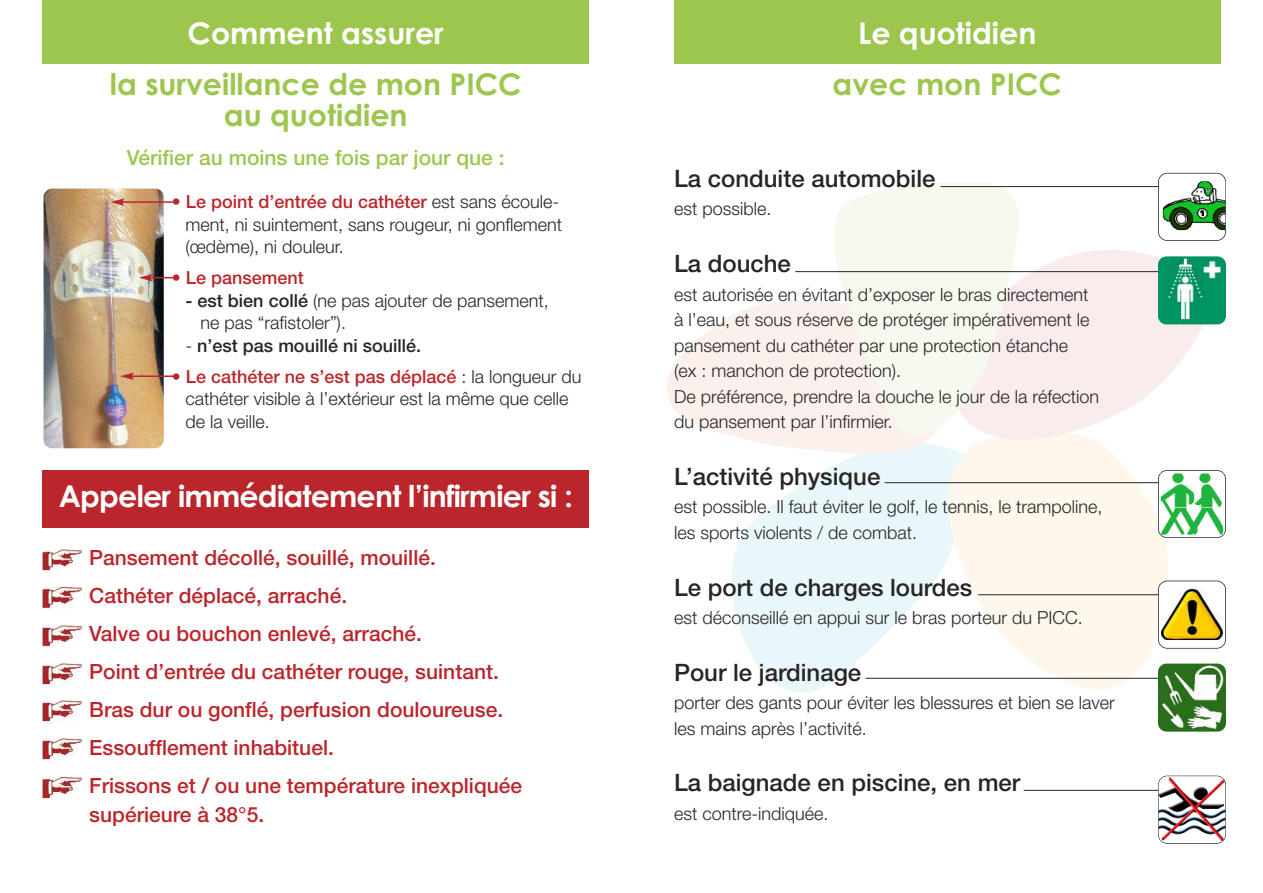
<style>
.page{position:relative;width:1263px;height:893px;background:#fff}
.page>*{position:absolute;margin:0;border:0;box-sizing:border-box;transform-origin:0 0}
.t1{font:700 30px/31.5px "Century Gothic";color:#9dc64e;text-align:center}
.t2{font:700 30px "Century Gothic";letter-spacing:-.025em;color:#fff}
.t3{font:700 30px "Century Gothic";color:#fff}
.t4{font:500 24px "Helvetica Neue";color:#272627}
.t5{font:500 21px/38px "Helvetica Neue";color:#bb262c}
.t6{font:500 21px "Helvetica Neue";color:#9dc64e}
.t7{font:300 18px/25.5px "Helvetica Neue";color:#272627}
.t8{font:500 18px "Helvetica Neue";color:#272627}
.t9{font:500 18px "Helvetica Neue";color:#bb262c}
.s1{font-weight:500;color:#bb262c}
.s2{font-weight:500}
.s3{font-weight:300}
</style>
<div class="page">
<div style="left:43px;top:0;width:546px;height:64px;background:#9dc64e"></div>
<div style="left:43px;top:470px;width:546px;height:57px;background:#bb262c"></div>
<div style="left:674px;top:0;width:546px;height:64px;background:#9dc64e"></div>
<img style="left:667px;top:172px;width:559px;height:619px">
<img style="left:43px;top:549px;width:39px;height:24px">
<img style="left:43px;top:586px;width:39px;height:23px">
<img style="left:43px;top:625px;width:39px;height:23px">
<img style="left:43px;top:663px;width:39px;height:23px">
<img style="left:43px;top:700px;width:39px;height:23px">
<img style="left:43px;top:738px;width:39px;height:23px">
<img style="left:43px;top:777px;width:39px;height:23px">
<hr style="left:940px;top:186px;width:280px;height:1px;background:#272627">
<hr style="left:795px;top:271px;width:425px;height:1px;background:#272627">
<hr style="left:884px;top:482px;width:336px;height:1px;background:#272627">
<hr style="left:978px;top:594px;width:242px;height:1px;background:#272627">
<hr style="left:866px;top:678px;width:354px;height:1px;background:#272627">
<hr style="left:1024px;top:790px;width:196px;height:1px;background:#272627">
<div style="left:1158px;top:173px;width:67px;height:67px;background:#fff;border-radius:9px"></div>
<div style="left:1158px;top:173px;width:68px;height:68px;border:2px solid #272627;border-radius:9px"></div>
<img style="left:1163px;top:181px;width:62px;height:49px">
<img style="left:1158px;top:256px;width:68px;height:68px;border-radius:9px">
<div style="left:1158px;top:470px;width:68px;height:68px;border:2px solid #272627;border-radius:9px"></div>
<img style="left:1161px;top:473px;width:62px;height:62px">
<div style="left:1158px;top:581px;width:67px;height:67px;background:#fff;border-radius:9px"></div>
<div style="left:1158px;top:581px;width:68px;height:68px;border:2px solid #272627;border-radius:9px"></div>
<img style="left:1162px;top:589px;width:60px;height:51px">
<img style="left:1158px;top:664px;width:68px;height:67px;border-radius:9px">
<div style="left:1158px;top:776px;width:68px;height:68px;border:2px solid #272627;border-radius:9px"></div>
<img style="left:1159px;top:776px;width:66px;height:67px">
<img style="left:44px;top:189px;width:120px;height:259px;border-radius:9px">
<svg style="left:139px;top:274px;width:35px;height:7px"></svg>
<hr style="left:122px;top:201px;width:52px;height:2px;background:#bb262c">
<svg style="left:111px;top:198px;width:13px;height:8px"></svg>
<hr style="left:131px;top:375px;width:43px;height:2px;background:#bb262c">
<svg style="left:120px;top:372px;width:14px;height:8px"></svg>
<h1 class="t3" style="left:188px;top:16px;width:258px">Comment assurer</h1>
<h1 class="t1" style="left:110px;top:69px;width:413px">la surveillance de mon PICC au quotidien</h1>
<p class="t6" style="left:127px;top:140px;width:379px">Vérifier au moins une fois par jour que :</p>
<p class="t7" style="left:186px;top:190px;width:378px;line-height:22.5px;text-indent:-14px"><span class="s1">• Le point d’entrée du cathéter</span> est sans écoule&shy;ment, ni suintement, sans rougeur, ni gonflement (œdème), ni douleur.</p>
<p class="t9" style="left:172px;top:263px;width:134px">• Le pansement</p>
<p class="t7" style="left:201px;top:288px;width:350px;line-height:22.5px;text-indent:-15px"><span class="s2">- est bien collé</span> (ne pas ajouter de pansement, ne pas “rafistoler”).</p>
<p class="t8" style="left:186px;top:331px;width:237px"><span class="s3">-</span> n’est pas mouillé ni souillé.</p>
<p class="t7" style="left:186px;top:364px;width:397px;line-height:22.5px;text-indent:-14px"><span class="s1">• Le cathéter ne s’est pas déplacé</span> : la longueur du cathéter visible à l’extérieur est la même que celle de la veille.</p>
<h1 class="t2" style="left:59px;top:479px;width:515px">Appeler immédiatement l’infirmier si :</h1>
<p class="t5" style="left:89px;top:538px;width:434px">Pansement décollé, souillé, mouillé.<br>Cathéter déplacé, arraché.<br>Valve ou bouchon enlevé, arraché.<br>Point d’entrée du cathéter rouge, suintant.<br>Bras dur ou gonflé, perfusion douloureuse.<br>Essoufflement inhabituel.<br>Frissons et / ou une température inexpliquée</p>
<p class="t5" style="left:89px;top:795px;width:176px">supérieure à 38°5.</p>
<h1 class="t3" style="left:858px;top:16px;width:180px">Le quotidien</h1>
<h1 class="t1" style="left:833px;top:69px;width:231px">avec mon PICC</h1>
<h2 class="t4" style="left:674px;top:159px;width:263px">La conduite automobile</h2>
<p class="t7" style="left:674px;top:195px;width:99px">est possible.</p>
<h2 class="t4" style="left:674px;top:244px;width:118px">La douche</h2>
<p class="t7" style="left:674px;top:280px;width:427px">est autorisée en évitant d’exposer le bras directement à l’eau, et sous réserve de protéger impérativement le pansement du cathéter par une protection étanche<br>(ex : manchon de protection).<br>De préférence, prendre la douche le jour de la réfection du pansement par l’infirmier.</p>
<h2 class="t4" style="left:674px;top:457px;width:208px">L’activité physique</h2>
<p class="t7" style="left:674px;top:493px;width:430px">est possible. Il faut éviter le golf, le tennis, le trampoline, les sports violents / de combat.</p>
<h2 class="t4" style="left:674px;top:568px;width:300px">Le port de charges lourdes</h2>
<p class="t7" style="left:674px;top:604px;width:410px">est déconseillé en appui sur le bras porteur du PICC.</p>
<h2 class="t4" style="left:674px;top:653px;width:189px">Pour le jardinage</h2>
<p class="t7" style="left:674px;top:689px;width:442px">porter des gants pour éviter les blessures et bien se laver les mains après l’activité.</p>
<h2 class="t4" style="left:674px;top:764px;width:348px">La baignade en piscine, en mer</h2>
<p class="t7" style="left:674px;top:799px;width:156px">est contre-indiquée.</p>
</div>
